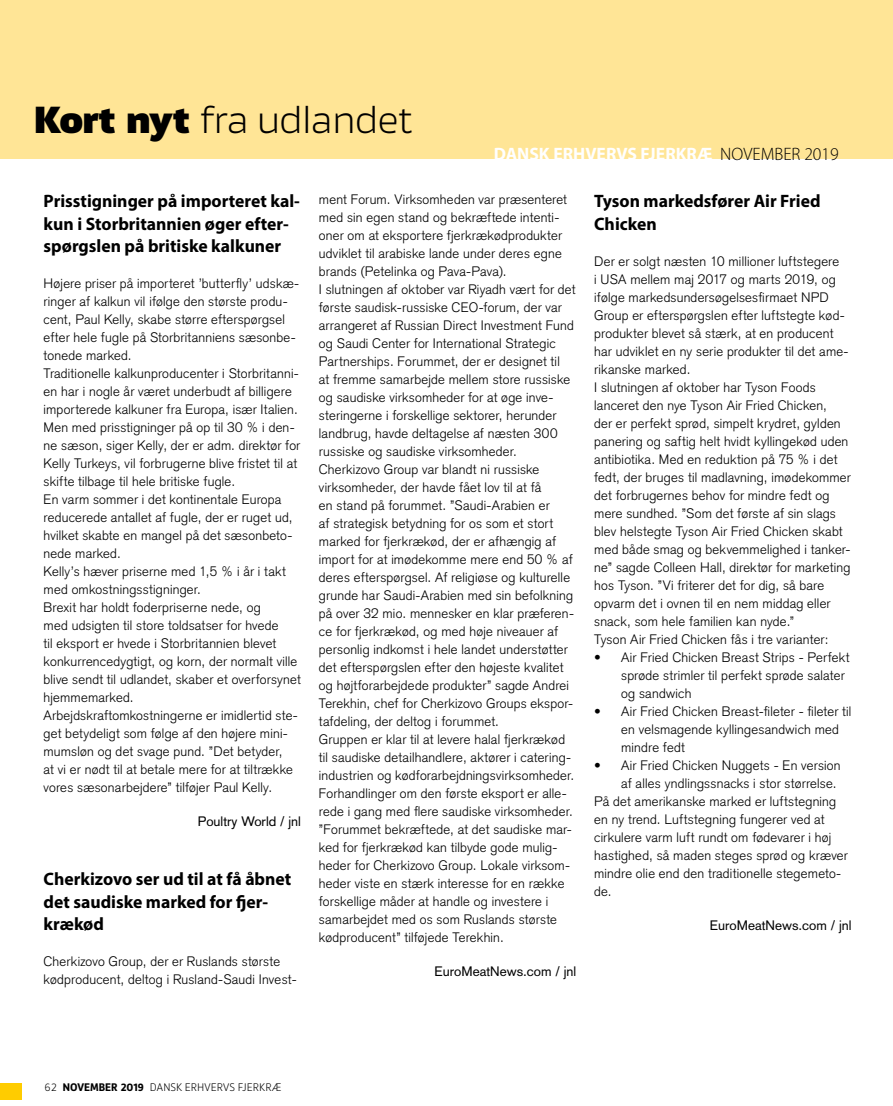
<style>
.page{position:relative;width:893px;height:1106px;background:#fff}
.page>*{position:absolute;margin:0;border:0;box-sizing:border-box;transform-origin:0 0}
.t1{font:300 36px "Akwe Pro Ext";letter-spacing:-.02em;color:#000}
.t2{font:700 18px/22.5px "Myriad Pro";color:#000}
.t3{font:700 18px "Myriad Pro";color:#fff}
.t4{font:300 13.5px/18px "Akzidenz Grotesk";letter-spacing:.015em;color:#000}
.t5{font:13.5px "Akzidenz Grotesk";color:#000}
.t6{font:300 10.5px "Akwe Pro";letter-spacing:-.01em;color:#000}
.s1{font-weight:900}
.s2{font-weight:300;color:#000}
.s3{font-weight:700}
</style>
<div class="page">
<div style="left:0;top:0;width:893px;height:158px;background:#ffe596"></div>
<div style="left:0;top:1082px;width:21px;height:17px;background:#fc0"></div>
<h1 class="t1" style="left:34px;top:93px;width:380px"><span class="s1">Kort nyt</span> fra udlandet</h1>
<h2 class="t3" style="left:494px;top:142px;width:347px">DANSK ERHVERVS FJERKRÆ <span class="s2">NOVEMBER 2019</span></h2>
<h2 class="t2" style="left:44px;top:189px;width:258px">Prisstigninger på importeret kal&shy;kun i Storbritannien øger efter&shy;spørgslen på britiske kalkuner</h2>
<p class="t4" style="left:44px;top:274px;width:259px">Højere priser på importeret ’butterfly’ udskæ&shy;ringer af kalkun vil ifølge den største produ&shy;cent, Paul Kelly, skabe større efterspørgsel efter hele fugle på Storbritanniens sæsonbe&shy;tonede marked.<br>Traditionelle kalkunproducenter i Storbritanni&shy;en har i nogle år været underbudt af billigere importerede kalkuner fra Europa, især Italien.<br>Men med prisstigninger på op til 30 % i den&shy;ne sæson, siger Kelly, der er adm. direktør for Kelly Turkeys, vil forbrugerne blive fristet til at skifte tilbage til hele britiske fugle.<br>En varm sommer i det kontinentale Europa reducerede antallet af fugle, der er ruget ud, hvilket skabte en mangel på det sæsonbeto&shy;nede marked.<br>Kelly’s hæver priserne med 1,5 % i år i takt med omkostningsstigninger.<br>Brexit har holdt foderpriserne nede, og<br>med udsigten til store toldsatser for hvede<br>til eksport er hvede i Storbritannien blevet konkurrencedygtigt, og korn, der normalt ville blive sendt til udlandet, skaber et overforsynet hjemmemarked.<br>Arbejdskraftomkostningerne er imidlertid ste&shy;get betydeligt som følge af den højere mini&shy;mumsløn og det svage pund. ”Det betyder,<br>at vi er nødt til at betale mere for at tiltrække vores sæsonarbejdere” tilføjer Paul Kelly.</p>
<p class="t5" style="left:198px;top:813px;width:104px">Poultry World / jnl</p>
<h2 class="t2" style="left:44px;top:867px;width:249px">Cherkizovo ser ud til at få åbnet det saudiske marked for fjer&shy;krækød</h2>
<p class="t4" style="left:44px;top:952px;width:255px">Cherkizovo Group, der er Ruslands største kødproducent, deltog i Rusland-Saudi Invest-</p>
<p class="t4" style="left:319px;top:190px;width:258px">ment Forum. Virksomheden var præsenteret med sin egen stand og bekræftede intenti&shy;oner om at eksportere fjerkrækødprodukter udviklet til arabiske lande under deres egne brands (Petelinka og Pava-Pava).<br>I slutningen af oktober var Riyadh vært for det første saudisk-russiske CEO-forum, der var arrangeret af Russian Direct Investment Fund og Saudi Center for International Strategic Partnerships. Forummet, der er designet til<br>at fremme samarbejde mellem store russiske og saudiske virksomheder for at øge inve&shy;steringerne i forskellige sektorer, herunder landbrug, havde deltagelse af næsten 300 russiske og saudiske virksomheder.<br>Cherkizovo Group var blandt ni russiske virksomheder, der havde fået lov til at få<br>en stand på forummet. ”Saudi-Arabien er<br>af strategisk betydning for os som et stort marked for fjerkrækød, der er afhængig af import for at imødekomme mere end 50 % af deres efterspørgsel. Af religiøse og kulturelle grunde har Saudi-Arabien med sin befolkning på over 32 mio. mennesker en klar præferen&shy;ce for fjerkrækød, og med høje niveauer af personlig indkomst i hele landet understøtter det efterspørgslen efter den højeste kvalitet og højtforarbejdede produkter” sagde Andrei Terekhin, chef for Cherkizovo Groups ekspor&shy;tafdeling, der deltog i forummet.<br>Gruppen er klar til at levere halal fjerkrækød til saudiske detailhandlere, aktører i catering&shy;industrien og kødforarbejdningsvirksomheder.<br>Forhandlinger om den første eksport er alle&shy;rede i gang med flere saudiske virksomheder. ”Forummet bekræftede, at det saudiske mar&shy;ked for fjerkrækød kan tilbyde gode mulig&shy;heder for Cherkizovo Group. Lokale virksom&shy;heder viste en stærk interesse for en række forskellige måder at handle og investere i samarbejdet med os som Ruslands største kødproducent” tilføjede Terekhin.</p>
<p class="t5" style="left:434px;top:963px;width:143px">EuroMeatNews.com / jnl</p>
<h2 class="t2" style="left:594px;top:189px;width:228px">Tyson markedsfører Air Fried<br>Chicken</h2>
<p class="t4" style="left:594px;top:252px;width:258px">Der er solgt næsten 10 millioner luftstegere<br>i USA mellem maj 2017 og marts 2019, og ifølge markedsundersøgelsesfirmaet NPD Group er efterspørgslen efter luftstegte kød&shy;produkter blevet så stærk, at en producent har udviklet en ny serie produkter til det ame&shy;rikanske marked.<br>I slutningen af oktober har Tyson Foods lanceret den nye Tyson Air Fried Chicken,<br>der er perfekt sprød, simpelt krydret, gylden panering og saftig helt hvidt kyllingekød uden antibiotika. Med en reduktion på 75 % i det fedt, der bruges til madlavning, imødekommer det forbrugernes behov for mindre fedt og mere sundhed. ”Som det første af sin slags blev helstegte Tyson Air Fried Chicken skabt med både smag og bekvemmelighed i tanker&shy;ne” sagde Colleen Hall, direktør for marketing hos Tyson. ”Vi friterer det for dig, så bare opvarm det i ovnen til en nem middag eller snack, som hele familien kan nyde.”<br>Tyson Air Fried Chicken fås i tre varianter:</p>
<p class="t4" style="left:621px;top:648px;width:230px;text-indent:-27px">• Air Fried Chicken Breast Strips - Perfekt sprøde strimler til perfekt sprøde salater og sandwich</p>
<p class="t4" style="left:621px;top:702px;width:232px;text-indent:-27px">• Air Fried Chicken Breast-fileter - fileter til en velsmagende kyllingesandwich med mindre fedt</p>
<p class="t4" style="left:594px;top:756px;width:248px">• Air Fried Chicken Nuggets - En version</p>
<p class="t4" style="left:621px;top:774px;width:217px">af alles yndlingssnacks i stor størrelse.</p>
<p class="t4" style="left:594px;top:792px;width:244px">På det amerikanske marked er luftstegning</p>
<p class="t4" style="left:594px;top:810px;width:232px">en ny trend. Luftstegning fungerer ved at</p>
<p class="t4" style="left:594px;top:828px;width:239px">cirkulere varm luft rundt om fødevarer i høj</p>
<p class="t4" style="left:594px;top:846px;width:255px">hastighed, så maden steges sprød og kræver</p>
<p class="t4" style="left:594px;top:864px;width:249px">mindre olie end den traditionelle stegemeto-</p>
<p class="t4" style="left:594px;top:882px;width:19px">de.</p>
<p class="t5" style="left:710px;top:917px;width:143px">EuroMeatNews.com / jnl</p>
<p class="t6" style="left:45px;top:1079px;width:238px">62 <span class="s3">NOVEMBER 2019</span> DANSK ERHVERVS FJERKRÆ</p>
</div>
